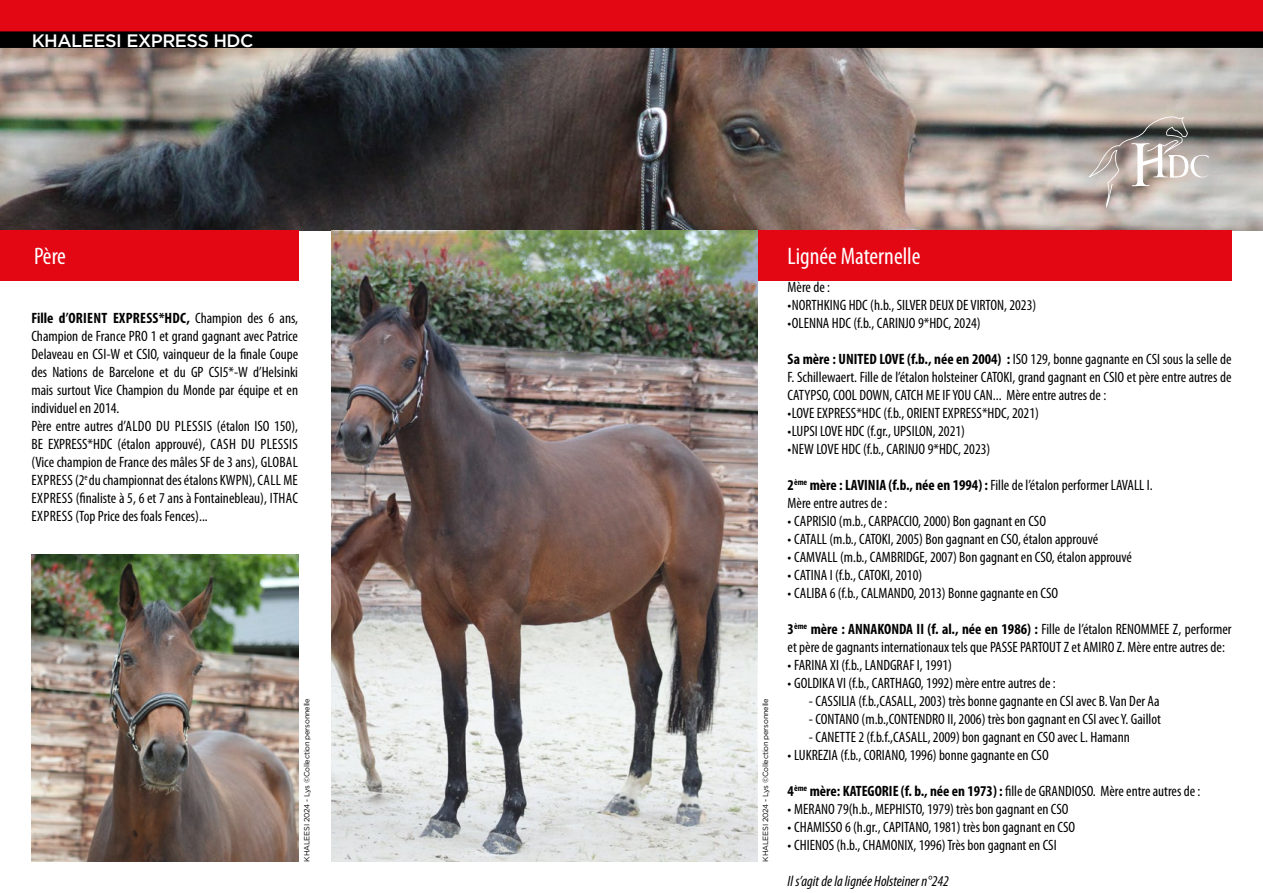
<style>
.page{position:relative;width:1263px;height:893px;background:#fff}
.page>*{position:absolute;margin:0;border:0;box-sizing:border-box;transform-origin:0 0}
.t1{font:condensed 24px "Myriad Pro";color:#fff}
.t2{font:500 18px "Gotham";letter-spacing:-.025em;color:#fff}
.t3{font:condensed 15px/18px "Myriad Pro";color:#000}
.t4{font:italic condensed 15px "Myriad Pro";color:#000}
.t5{font:7.5px "Gotham";letter-spacing:-.025em;color:#000}
.s1{font-weight:700}
</style>
<div class="page">
<img style="left:0;top:48px;width:1263px;height:182px">
<div style="left:0;top:0;width:1263px;height:37px;background:#e30613"></div>
<div style="left:0;top:31px;width:1263px;height:17px;background:#000"></div>
<div style="left:0;top:230px;width:298px;height:50px;background:#e30613"></div>
<div style="left:756px;top:230px;width:475px;height:50px;background:#e30613"></div>
<svg style="left:1089px;top:113px;width:120px;height:95px;background:#aea6a0"></svg>
<img style="left:32px;top:554px;width:266px;height:307px">
<img style="left:331px;top:230px;width:426px;height:631px">
<p class="t2" style="left:32px;top:29px;width:223px">KHALEESI EXPRESS HDC</p>
<h1 class="t1" style="left:34px;top:242px;width:34px">Père</h1>
<h1 class="t1" style="left:788px;top:242px;width:134px">Lignée Maternelle</h1>
<p class="t3" style="left:788px;top:277px;width:44px">Mère de :</p>
<p class="t3" style="left:788px;top:295px;width:250px">•NORTHKING HDC (h.b., SILVER DEUX DE VIRTON, 2023)</p>
<p class="t3" style="left:788px;top:313px;width:195px">•OLENNA HDC (f.b., CARINJO 9*HDC, 2024)</p>
<p class="t3" style="left:788px;top:349px;width:445px;text-align:justify"><span class="s1">Sa mère : UNITED LOVE (f.b., née en 2004) :</span> ISO 129, bonne gagnante en CSI sous la selle de F. Schillewaert. Fille de l’étalon holsteiner CATOKI, grand gagnant en CSIO et père entre autres de CATYPSO, COOL DOWN, CATCH ME IF YOU CAN... Mère entre autres de :</p>
<p class="t3" style="left:788px;top:403px;width:253px">•LOVE EXPRESS*HDC (f.b., ORIENT EXPRESS*HDC, 2021)</p>
<p class="t3" style="left:788px;top:421px;width:179px">•LUPSI LOVE HDC (f.gr., UPSILON, 2021)</p>
<p class="t3" style="left:788px;top:439px;width:204px">•NEW LOVE HDC (f.b., CARINJO 9*HDC, 2023)</p>
<p class="t3" style="left:788px;top:475px;width:367px"><span class="s1">2</span><sup>ème</sup> <span class="s1">mère : LAVINIA (f.b., née en 1994) :</span> Fille de l’étalon performer LAVALL I.<br>Mère entre autres de :</p>
<p class="t3" style="left:788px;top:511px;width:260px">• CAPRISIO (m.b., CARPACCIO, 2000) Bon gagnant en CSO</p>
<p class="t3" style="left:788px;top:529px;width:312px">• CATALL (m.b., CATOKI, 2005) Bon gagnant en CSO, étalon approuvé</p>
<p class="t3" style="left:788px;top:547px;width:346px">• CAMVALL (m.b., CAMBRIDGE, 2007) Bon gagnant en CSO, étalon approuvé</p>
<p class="t3" style="left:788px;top:565px;width:136px">• CATINA I (f.b., CATOKI, 2010)</p>
<p class="t3" style="left:788px;top:583px;width:272px">• CALIBA 6 (f.b., CALMANDO, 2013) Bonne gagnante en CSO</p>
<p class="t3" style="left:788px;top:619px;width:445px"><span class="s1">3</span><sup>ème</sup> <span class="s1">mère : ANNAKONDA II (f. al., née en 1986) :</span> Fille de l’étalon RENOMMEE Z, performer et père de gagnants internationaux tels que PASSE PARTOUT Z et AMIRO Z. Mère entre autres de:</p>
<p class="t3" style="left:788px;top:655px;width:166px">• FARINA XI (f.b., LANDGRAF I, 1991)</p>
<p class="t3" style="left:788px;top:673px;width:270px">• GOLDIKA VI (f.b., CARTHAGO, 1992) mère entre autres de :</p>
<p class="t3" style="left:809px;top:691px;width:352px">- CASSILIA (f.b.,CASALL, 2003) très bonne gagnante en CSI avec B. Van Der Aa</p>
<p class="t3" style="left:809px;top:709px;width:354px">- CONTANO (m.b.,CONTENDRO II, 2006) très bon gagnant en CSI avec Y. Gaillot</p>
<p class="t3" style="left:809px;top:727px;width:322px">- CANETTE 2 (f.b.f.,CASALL, 2009) bon gagnant en CSO avec L. Hamann</p>
<p class="t3" style="left:788px;top:745px;width:263px">• LUKREZIA (f.b., CORIANO, 1996) bonne gagnante en CSO</p>
<p class="t3" style="left:788px;top:781px;width:414px"><span class="s1">4</span><sup>ème</sup> <span class="s1">mère: KATEGORIE (f. b., née en 1973) :</span> fille de GRANDIOSO. Mère entre autres de :</p>
<p class="t3" style="left:788px;top:799px;width:283px">• MERANO 79(h.b., MEPHISTO, 1979) très bon gagnant en CSO</p>
<p class="t3" style="left:788px;top:817px;width:289px">• CHAMISSO 6 (h.gr., CAPITANO, 1981) très bon gagnant en CSO</p>
<p class="t3" style="left:788px;top:835px;width:271px">• CHIENOS (h.b., CHAMONIX, 1996) Très bon gagnant en CSI</p>
<p class="t4" style="left:788px;top:872px;width:163px">Il s’agit de la lignée Holsteiner n°242</p>
<p class="t3" style="left:31px;top:309px;width:268px"><span class="s1">Fille d’ORIENT EXPRESS*HDC,</span> Champion des 6 ans, Champion de France PRO 1 et grand gagnant avec Patrice Delaveau en CSI-W et CSIO, vainqueur de la finale Coupe des Nations de Barcelone et du GP CSI5*-W d’Helsinki mais surtout Vice Champion du Monde par équipe et en individuel en 2014.<br>Père entre autres d’ALDO DU PLESSIS (étalon ISO 150), BE EXPRESS*HDC (étalon approuvé), CASH DU PLESSIS (Vice champion de France des mâles SF de 3 ans), GLOBAL EXPRESS (2<sup>e</sup> du championnat des étalons KWPN), CALL ME EXPRESS (finaliste à 5, 6 et 7 ans à Fontainebleau), ITHAC EXPRESS (Top Price des foals Fences)...</p>
<p class="t5" style="left:302px;top:861px;width:165px;rotate:-90deg">KHALEESI 2024 - Lys ©Collection personnelle</p>
<p class="t5" style="left:761px;top:861px;width:165px;rotate:-90deg">KHALEESI 2024 - Lys ©Collection personnelle</p>
</div>
